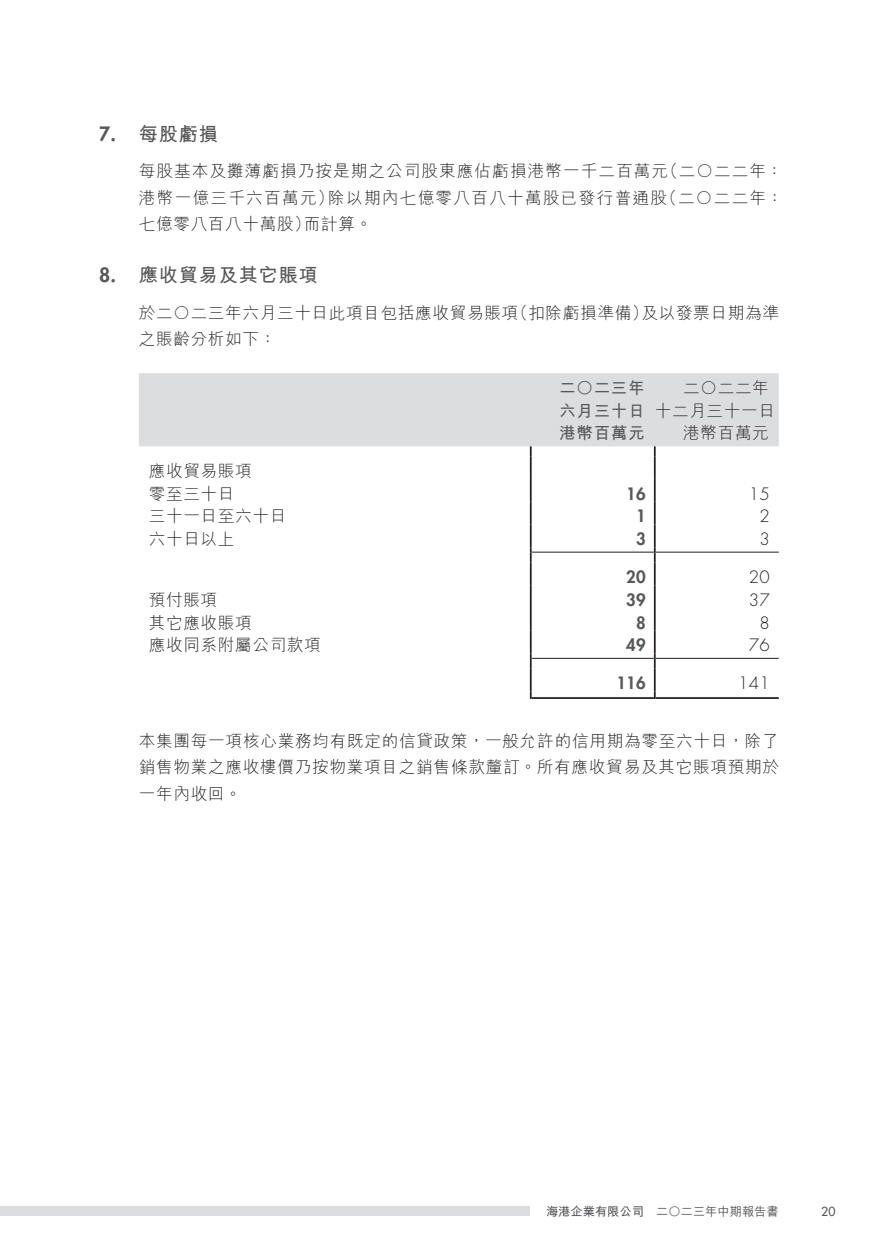
<style>
.page{position:relative;width:878px;height:1260px;background:#fff}
.page>*{position:absolute;margin:0;border:0;box-sizing:border-box;transform-origin:0 0}
._02_H2{font:700 19.25px "M Hei HK";letter-spacing:.035em;color:#57585a}
._02_H2-2{font:800 19.25px "Futura Std";color:#57585a}
._00_txt{font:300 16.62px/26.2px "M Hei HK";letter-spacing:.045em;color:#231f20}
._50_Table_txt{font:300 16.62px "M Hei HK";letter-spacing:.04em;color:#231f20}
._00_txt-2{font:300 16.62px/26.2px "M Hei HK";letter-spacing:.065em;color:#231f20}
._00_txt-3{font:300 16.62px/26.2px "M Hei HK";letter-spacing:.075em;color:#231f20}
._50_Table_txt-2{font:700 16.62px "M Hei HK";letter-spacing:.035em;color:#57585a}
._50_Table_txt-3{font:300 16.62px "Futura Std";letter-spacing:.02em;color:#231f20}
._50_Table_txt-4{font:800 16.62px "Futura Std";letter-spacing:.015em;color:#57585a}
.t1{font:500 12.25px "M Hei HK";color:#57585a}
.t2{font:700 12.25px "M Hei HK";color:#57585a}
.t3{font:500 12.25px "Futura Std";color:#57585a}
</style>
<div class="page">
<div style="left:0;top:1206px;width:530px;height:10px;background:#dcdddf"></div>
<div style="left:139px;top:373px;width:640px;height:73px;background:#dcdddf"></div>
<svg style="left:530px;top:691px;width:2px;height:8px"></svg>
<svg style="left:654px;top:691px;width:2px;height:8px"></svg>
<svg style="left:530px;top:446px;width:2px;height:10px"></svg>
<svg style="left:654px;top:446px;width:2px;height:10px"></svg>
<hr style="left:530px;top:456px;width:2px;height:23px;background:#231f20">
<hr style="left:654px;top:456px;width:2px;height:23px;background:#231f20">
<hr style="left:530px;top:479px;width:2px;height:23px;background:#231f20">
<hr style="left:654px;top:479px;width:2px;height:23px;background:#231f20">
<hr style="left:530px;top:502px;width:2px;height:23px;background:#231f20">
<hr style="left:654px;top:502px;width:2px;height:23px;background:#231f20">
<hr style="left:530px;top:525px;width:2px;height:22px;background:#231f20">
<hr style="left:654px;top:525px;width:2px;height:22px;background:#231f20">
<svg style="left:530px;top:547px;width:2px;height:15px"></svg>
<svg style="left:654px;top:547px;width:2px;height:15px"></svg>
<hr style="left:530px;top:562px;width:2px;height:23px;background:#231f20">
<hr style="left:654px;top:562px;width:2px;height:23px;background:#231f20">
<hr style="left:530px;top:585px;width:2px;height:23px;background:#231f20">
<hr style="left:654px;top:585px;width:2px;height:23px;background:#231f20">
<hr style="left:530px;top:608px;width:2px;height:23px;background:#231f20">
<hr style="left:654px;top:608px;width:2px;height:23px;background:#231f20">
<hr style="left:530px;top:631px;width:2px;height:22px;background:#231f20">
<hr style="left:654px;top:631px;width:2px;height:22px;background:#231f20">
<svg style="left:530px;top:653px;width:2px;height:16px"></svg>
<svg style="left:654px;top:653px;width:2px;height:16px"></svg>
<hr style="left:530px;top:669px;width:2px;height:22px;background:#231f20">
<hr style="left:654px;top:669px;width:2px;height:22px;background:#231f20">
<hr style="left:532px;top:552px;width:122px;height:1px;background:#231f20">
<hr style="left:656px;top:552px;width:123px;height:1px;background:#231f20">
<hr style="left:532px;top:658px;width:122px;height:1px;background:#231f20">
<hr style="left:656px;top:658px;width:123px;height:1px;background:#231f20">
<hr style="left:532px;top:697px;width:122px;height:2px;background:#231f20">
<hr style="left:656px;top:697px;width:123px;height:2px;background:#231f20">
<p class="_02_H2-2" style="left:99px;top:122px;width:19px">7.</p>
<p class="_02_H2-2" style="left:99px;top:263px;width:19px">8.</p>
<p class="_02_H2" style="left:139px;top:120px;width:81px">每股虧損</p>
<p class="_00_txt" style="left:661px;top:158px;width:123px">（二○二二年：</p>
<p class="_00_txt-2" style="left:660px;top:158px;width:124px;text-indent:-522px">每股基本及攤薄虧損乃按是期之公司股東應佔虧損港幣一千二百萬元<br>（二○二二年：</p>
<p class="_00_txt-3" style="left:304px;top:184px;width:70px;text-indent:-165px">港幣一億三千六百萬元）<br>而計算。</p>
<p class="_00_txt-3" style="left:328px;top:184px;width:340px">除以期內七億零八百八十萬股已發行普通股</p>
<p class="_00_txt" style="left:139px;top:210px;width:173px">七億零八百八十萬股）</p>
<p class="_02_H2" style="left:139px;top:261px;width:180px">應收貿易及其它賬項</p>
<p class="_00_txt" style="left:511px;top:299px;width:138px">（扣除虧損準備）</p>
<p class="_00_txt" style="left:641px;top:299px;width:139px">及以發票日期為準</p>
<p class="_00_txt" style="left:139px;top:299px;width:381px">於二○二三年六月三十日此項目包括應收貿易賬項之賬齡分析如下：</p>
<p class="_50_Table_txt-2" style="left:559px;top:376px;width:87px">二○二三年</p>
<p class="_50_Table_txt" style="left:683px;top:379px;width:87px">二○二二年</p>
<p class="_50_Table_txt-2" style="left:559px;top:398px;width:87px">六月三十日</p>
<p class="_50_Table_txt" style="left:655px;top:402px;width:122px">十二月三十一日</p>
<p class="_50_Table_txt-2" style="left:559px;top:421px;width:87px">港幣百萬元</p>
<p class="_50_Table_txt" style="left:683px;top:425px;width:87px">港幣百萬元</p>
<p class="_50_Table_txt" style="left:149px;top:462px;width:104px">應收貿易賬項</p>
<p class="_50_Table_txt" style="left:149px;top:485px;width:87px">零至三十日</p>
<p class="_50_Table_txt-4" style="left:626px;top:483px;width:21px">16</p>
<p class="_50_Table_txt-3" style="left:749px;top:484px;width:22px">15</p>
<p class="_50_Table_txt" style="left:149px;top:508px;width:139px">三十一日至六十日</p>
<p class="_50_Table_txt-4" style="left:636px;top:506px;width:11px">1</p>
<p class="_50_Table_txt-3" style="left:759px;top:506px;width:12px">2</p>
<p class="_50_Table_txt" style="left:149px;top:531px;width:87px">六十日以上</p>
<p class="_50_Table_txt-4" style="left:636px;top:529px;width:11px">3</p>
<p class="_50_Table_txt-3" style="left:759px;top:529px;width:12px">3</p>
<p class="_50_Table_txt-4" style="left:626px;top:566px;width:21px">20</p>
<p class="_50_Table_txt-3" style="left:749px;top:567px;width:22px">20</p>
<p class="_50_Table_txt" style="left:149px;top:591px;width:70px">預付賬項</p>
<p class="_50_Table_txt-4" style="left:626px;top:589px;width:21px">39</p>
<p class="_50_Table_txt-3" style="left:749px;top:590px;width:22px">37</p>
<p class="_50_Table_txt" style="left:149px;top:614px;width:104px">其它應收賬項</p>
<p class="_50_Table_txt-4" style="left:636px;top:612px;width:11px">8</p>
<p class="_50_Table_txt-3" style="left:759px;top:612px;width:12px">8</p>
<p class="_50_Table_txt" style="left:149px;top:637px;width:174px">應收同系附屬公司款項</p>
<p class="_50_Table_txt-4" style="left:626px;top:635px;width:21px">49</p>
<p class="_50_Table_txt-3" style="left:749px;top:635px;width:22px">76</p>
<p class="_50_Table_txt-4" style="left:616px;top:673px;width:31px">116</p>
<p class="_50_Table_txt-3" style="left:738px;top:673px;width:33px">141</p>
<p class="_00_txt" style="left:139px;top:728px;width:642px;text-align:justify">本集團每一項核心業務均有既定的信貸政策，一般允許的信用期為零至六十日，除了銷售物業之應收樓價乃按物業項目之銷售條款釐訂。所有應收貿易及其它賬項預期於一年內收回。</p>
<p class="t2" style="left:546px;top:1203px;width:99px">海港企業有限公司</p>
<p class="t1" style="left:656px;top:1203px;width:124px">二○二三年中期報告書</p>
<p class="t3" style="left:821px;top:1204px;width:16px">20</p>
</div>
